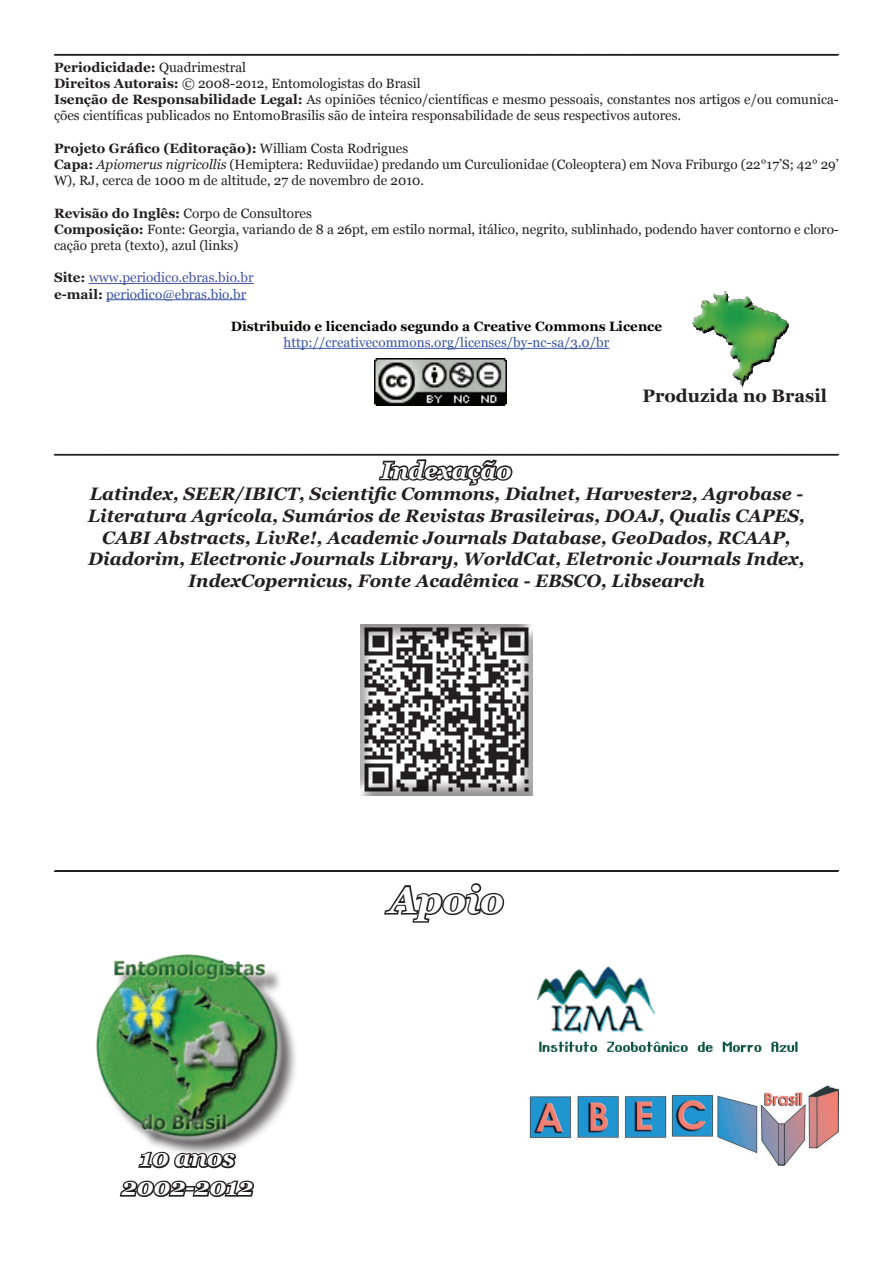
<style>
.page{position:relative;width:893px;height:1263px;background:#fff}
.page>*{position:absolute;margin:0;border:0;box-sizing:border-box;transform-origin:0 0}
.t1{font:italic 700 37.5px "Georgia";color:#fff}
.t2{font:italic 700 24px/28.8px "Georgia";color:#fff;text-align:center}
.t3{font:italic 700 18px/21.6px "Georgia";color:#231f20;text-align:center}
.t4{font:700 18px "Georgia";color:#231f20}
.t5{font:13.5px/16.2px "Georgia";color:#231f20}
.t6{font:13.5px/16.2px "Georgia";color:#4652a3}
.t7{font:700 13.5px "Georgia";color:#040503}
.t8{font:13.5px "Georgia";color:#3853a3}
.s1{font-weight:700}
.s2{font-style:italic}
.s3{font-weight:700;color:#231f20}
.s4{color:#3853a3}
</style>
<div class="page">
<svg style="left:119px;top:1180px;width:135px;height:17px"></svg>
<img style="left:693px;top:291px;width:96px;height:96px">
<svg style="left:54px;top:54px;width:785px;height:2px;background:#3c3839"></svg>
<hr style="left:89px;top:283px;width:165px;height:1px;background:#4652a3">
<hr style="left:106px;top:299px;width:140px;height:1px;background:#3853a3">
<hr style="left:284px;top:348px;width:325px;height:1px;background:#3853a3">
<img style="left:374px;top:359px;width:132px;height:46px">
<svg style="left:384px;top:883px;width:121px;height:40px"></svg>
<img style="left:538px;top:966px;width:260px;height:86px">
<div style="left:99px;top:957px;width:217px;height:217px;background:#231f20;opacity:.75"></div>
<img style="left:96px;top:954px;width:188px;height:188px">
<img style="left:529px;top:1084px;width:310px;height:81px">
<div style="left:359px;top:623px;width:174px;height:174px;background:#231f20;opacity:.5"></div>
<svg style="left:54px;top:453px;width:785px;height:33px"></svg>
<hr style="left:54px;top:870px;width:785px;height:2px;background:#231f20">
<p class="t5" style="left:54px;top:59px;width:786px"><span class="s1">Periodicidade:</span> Quadrimestral<br><span class="s1">Direitos Autorais:</span> © 2008-2012, Entomologistas do Brasil<br><span class="s1">Isenção de Responsabilidade Legal:</span> As opiniões técnico/científicas e mesmo pessoais, constantes nos artigos e/ou comunica&shy;ções científicas publicados no EntomoBrasilis são de inteira responsabilidade de seus respectivos autores.</p>
<p class="t5" style="left:54px;top:140px;width:786px"><span class="s1">Projeto Gráfico (Editoração):</span> William Costa Rodrigues<br><span class="s1">Capa:</span> <span class="s2">Apiomerus nigricollis</span> (Hemiptera: Reduviidae) predando um Curculionidae (Coleoptera) em Nova Friburgo (22°17’S; 42° 29’<br>W), RJ, cerca de 1000 m de altitude, 27 de novembro de 2010.</p>
<p class="t5" style="left:54px;top:205px;width:786px"><span class="s1">Revisão do Inglês:</span> Corpo de Consultores<br><span class="s1">Composição:</span> Fonte: Georgia, variando de 8 a 26pt, em estilo normal, itálico, negrito, sublinhado, podendo haver contorno e cloro&shy;cação preta (texto), azul (links)</p>
<p class="t6" style="left:54px;top:270px;width:201px"><span class="s3">Site:</span> www.periodico.ebras.bio.br <span class="s3">e-mail:</span> <span class="s4">periodico@ebras.bio.br</span></p>
<p class="t7" style="left:231px;top:318px;width:433px">Distribuido e licenciado segundo a Creative Commons Licence</p>
<p class="t8" style="left:284px;top:334px;width:327px">http://creativecommons.org/licenses/by-nc-sa/3.0/br</p>
<h3 class="t4" style="left:642px;top:384px;width:186px">Produzida no Brasil</h3>
<h2 class="t2" style="left:381px;top:456px;width:132px">Indexação</h2>
<p class="t3" style="left:88px;top:483px;width:719px">Latindex, SEER/IBICT, Scientific Commons, Dialnet, Harvester2, Agrobase - Literatura Agrícola, Sumários de Revistas Brasileiras, DOAJ, Qualis CAPES, CABI Abstracts, LivRe!, Academic Journals Database, GeoDados, RCAAP, Diadorim, Electronic Journals Library, WorldCat, Eletronic Journals Index, IndexCopernicus, Fonte Acadêmica - EBSCO, Libsearch</p>
<h2 class="t2" style="left:122px;top:1143px;width:133px">10 anos<br>2002-2012</h2>
<h1 class="t1" style="left:389px;top:876px;width:116px">Apoio</h1>
</div>
